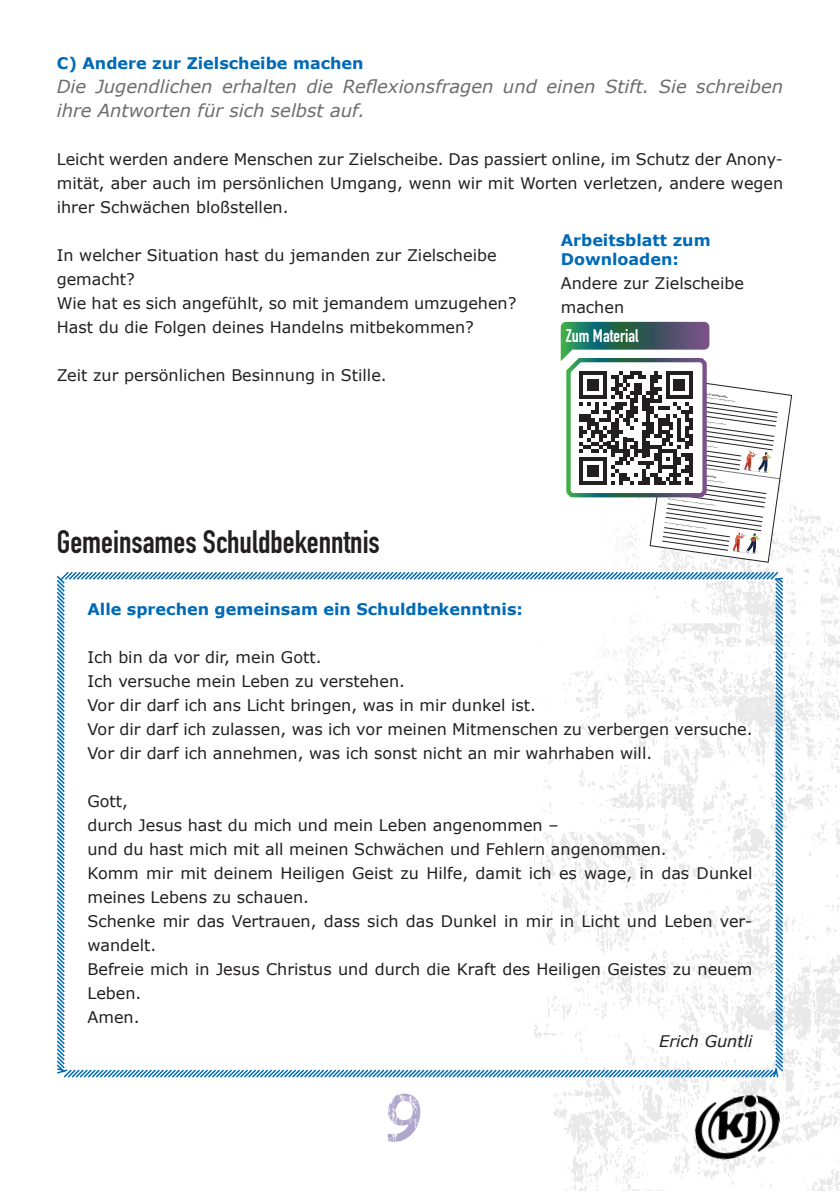
<style>
.page{position:relative;width:840px;height:1191px;background:#fff}
.page>*{position:absolute;margin:0;border:0;box-sizing:border-box;transform-origin:0 0}
.t1{font:32px "DIN Engschrift LT Pro";color:#231f20}
.t2{font:italic 18px/24px "Verdana";color:#6c6d70}
.t3{font:18px "DIN Engschrift LT Pro";color:#fff}
.t4{font:16px/24px "Verdana";color:#231f20}
.t5{font:700 16px/19.2px "Verdana";color:#016ab6}
.t6{font:italic 16px "Verdana";color:#231f20}
</style>
<div class="page">
<img style="left:553px;top:321px;width:286px;height:870px">
<img style="left:690px;top:1091px;width:94px;height:72px">
<svg style="left:56px;top:570px;width:728px;height:509px"></svg>
<svg style="left:560px;top:322px;width:231px;height:241px"></svg>
<p class="t5" style="left:57px;top:53px;width:308px">C) Andere zur Zielscheibe machen</p>
<p class="t2" style="left:57px;top:74px;width:727px">Die Jugendlichen erhalten die Reflexionsfragen und einen Stift. Sie schreiben ihre Antworten für sich selbst auf.</p>
<p class="t4" style="left:57px;top:147px;width:727px;text-align:justify">Leicht werden andere Menschen zur Zielscheibe. Das passiert online, im Schutz der Anony&shy;mität, aber auch im persönlichen Umgang, wenn wir mit Worten verletzen, andere wegen ihrer Schwächen bloßstellen.</p>
<p class="t4" style="left:57px;top:243px;width:461px">In welcher Situation hast du jemanden zur Zielscheibe gemacht?<br>Wie hat es sich angefühlt, so mit jemandem umzugehen?<br>Hast du die Folgen deines Handelns mitbekommen?</p>
<p class="t4" style="left:57px;top:363px;width:331px">Zeit zur persönlichen Besinnung in Stille.</p>
<p class="t5" style="left:560px;top:230px;width:151px">Arbeitsblatt zum<br>Downloaden:</p>
<p class="t4" style="left:560px;top:271px;width:185px">Andere zur Zielscheibe machen</p>
<p class="t3" style="left:565px;top:325px;width:74px">Zum Material</p>
<h1 class="t1" style="left:57px;top:522px;width:324px">Gemeinsames Schuldbekenntnis</h1>
<p class="t5" style="left:87px;top:599px;width:436px">Alle sprechen gemeinsam ein Schuldbekenntnis:</p>
<p class="t4" style="left:87px;top:645px;width:666px">Ich bin da vor dir, mein Gott.<br>Ich versuche mein Leben zu verstehen.<br>Vor dir darf ich ans Licht bringen, was in mir dunkel ist.<br>Vor dir darf ich zulassen, was ich vor meinen Mitmenschen zu verbergen versuche.<br>Vor dir darf ich annehmen, was ich sonst nicht an mir wahrhaben will.</p>
<p class="t4" style="left:87px;top:789px;width:666px">Gott,<br>durch Jesus hast du mich und mein Leben angenommen –<br>und du hast mich mit all meinen Schwächen und Fehlern angenommen.<br>Komm mir mit deinem Heiligen Geist zu Hilfe, damit ich es wage, in das Dunkel meines Lebens zu schauen.<br>Schenke mir das Vertrauen, dass sich das Dunkel in mir in Licht und Leben ver&shy;wandelt.<br>Befreie mich in Jesus Christus und durch die Kraft des Heiligen Geistes zu neuem Leben.<br>Amen.</p>
<p class="t6" style="left:659px;top:1030px;width:95px">Erich Guntli</p>
</div>
